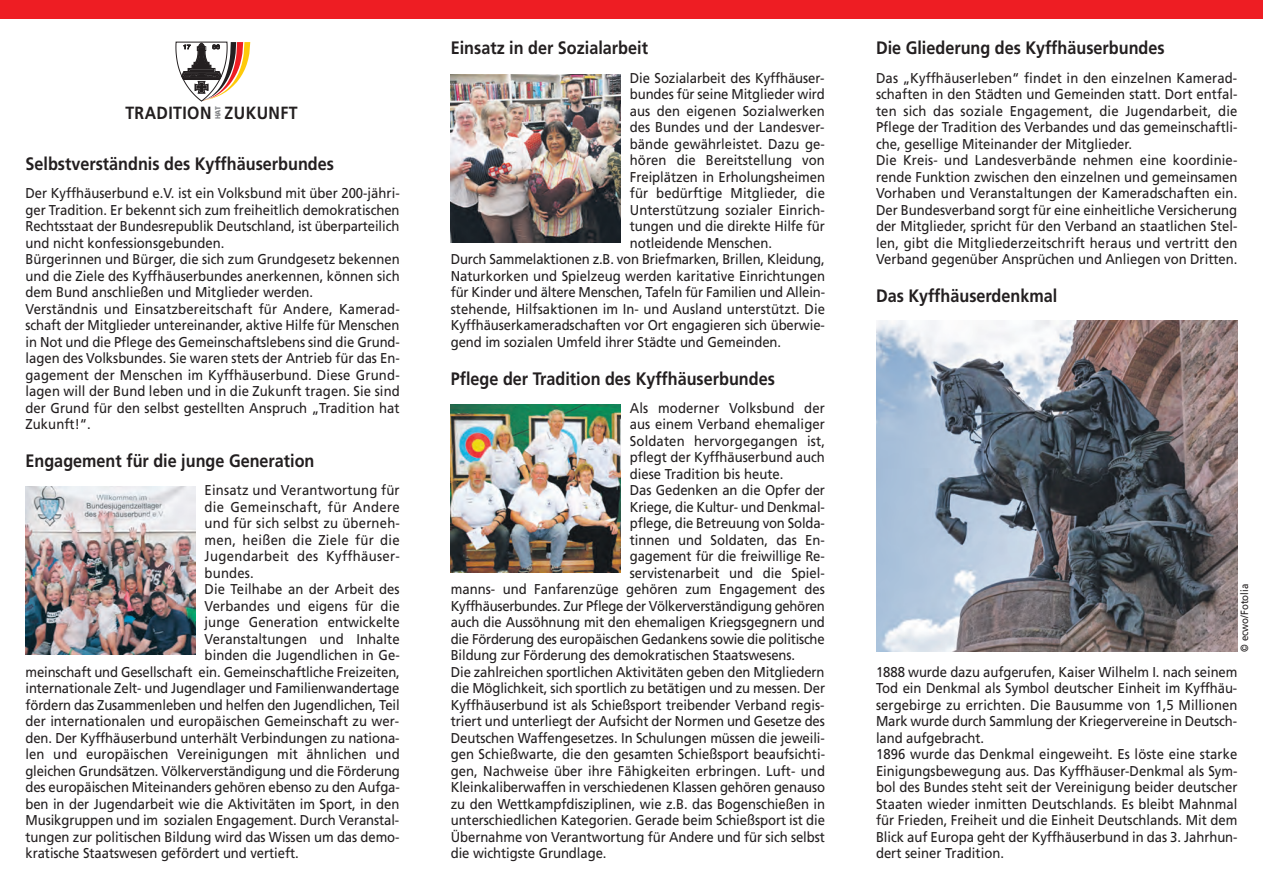
<style>
.page{position:relative;width:1263px;height:893px;background:#fff}
.page>*{position:absolute;margin:0;border:0;box-sizing:border-box;transform-origin:0 0}
.t1{font:700 18px "Frutiger LT Std";color:#231f20;scale:.9 1}
.t2{font:700 17.7px "Frutiger LT Std";letter-spacing:.025em;color:#231f20;scale:.9 1}
.t3{font:14.25px/16.5px "Frutiger LT Std";color:#231f20;scale:.92 1}
.t4{font:14.25px "Frutiger LT Std";letter-spacing:.025em;color:#231f20;scale:.92 1}
.t5{font:14.25px "Frutiger LT Std";letter-spacing:-.02em;color:#231f20;scale:.92 1}
.t6{font:10.5px "Frutiger LT Std";color:#231f20;scale:.92 1}
.t7{font:900 7.5px "Frutiger LT Std";color:#808285;scale:.9 1}
</style>
<div class="page">
<img style="left:451px;top:74px;width:170px;height:168px">
<svg style="left:176px;top:42px;width:74px;height:60px"></svg>
<img style="left:451px;top:404px;width:170px;height:169px">
<img style="left:26px;top:486px;width:170px;height:169px">
<div style="left:0;top:0;width:1263px;height:19px;background:#ee1d23"></div>
<img style="left:876px;top:320px;width:361px;height:332px">
<p class="t7" style="left:215px;top:119px;width:16px;rotate:-90deg">HAT</p>
<p class="t2" style="left:125px;top:106px;width:193px">TRADITION ZUKUNFT</p>
<p class="t1" style="left:26px;top:156px;width:344px">Selbstverständnis des Kyffhäuserbundes</p>
<p class="t3" style="left:26px;top:186px;width:408px">Der Kyffhäuserbund e.V. ist ein Volksbund mit über 200-jähri&shy;ger Tradition. Er bekennt sich zum freiheitlich demokratischen Rechtsstaat der Bundesrepublik Deutschland, ist überparteilich und nicht konfessionsgebunden.<br>Bürgerinnen und Bürger, die sich zum Grundgesetz bekennen und die Ziele des Kyffhäuserbundes anerkennen, können sich dem Bund anschließen und Mitglieder werden.<br>Verständnis und Einsatzbereitschaft für Andere, Kamerad&shy;schaft der Mitglieder untereinander, aktive Hilfe für Menschen in Not und die Pflege des Gemeinschaftslebens sind die Grund&shy;lagen des Volksbundes. Sie waren stets der Antrieb für das En&shy;gagement der Menschen im Kyffhäuserbund. Diese Grund&shy;lagen will der Bund leben und in die Zukunft tragen. Sie sind der Grund für den selbst gestellten Anspruch „Tradition hat Zukunft!“.</p>
<p class="t1" style="left:26px;top:453px;width:323px">Engagement für die junge Generation</p>
<p class="t3" style="left:205px;top:483px;width:214px">Einsatz und Verantwortung für</p>
<p class="t4" style="left:205px;top:501px;width:214px">die Gemeinschaft, für Andere</p>
<p class="t3" style="left:205px;top:516px;width:214px">und für sich selbst zu überneh-</p>
<p class="t4" style="left:205px;top:534px;width:214px">men, heißen die Ziele für die</p>
<p class="t4" style="left:205px;top:550px;width:214px">Jugendarbeit des Kyffhäuser-</p>
<p class="t3" style="left:205px;top:565px;width:55px">bundes.</p>
<p class="t3" style="left:205px;top:582px;width:214px">Die Teilhabe an der Arbeit des</p>
<p class="t3" style="left:205px;top:598px;width:214px">Verbandes und eigens für die</p>
<p class="t3" style="left:205px;top:615px;width:214px">junge Generation entwickelte</p>
<p class="t3" style="left:205px;top:631px;width:214px">Veranstaltungen und Inhalte</p>
<p class="t3" style="left:205px;top:648px;width:214px">binden die Jugendlichen in Ge-</p>
<p class="t3" style="left:26px;top:664px;width:408px">meinschaft und Gesellschaft ein. Gemeinschaftliche Freizeiten,</p>
<p class="t3" style="left:26px;top:681px;width:408px">internationale Zelt- und Jugendlager und Familienwandertage</p>
<p class="t3" style="left:25px;top:697px;width:408px">fördern das Zusammenleben und helfen den Jugendlichen, Teil</p>
<p class="t3" style="left:25px;top:714px;width:407px">der internationalen und europäischen Gemeinschaft zu wer-</p>
<p class="t3" style="left:25px;top:730px;width:408px">den. Der Kyffhäuserbund unterhält Verbindungen zu nationa-</p>
<p class="t3" style="left:25px;top:747px;width:408px">len und europäischen Vereinigungen mit ähnlichen und</p>
<p class="t3" style="left:25px;top:763px;width:408px">gleichen Grundsätzen. Völkerverständigung und die Förderung</p>
<p class="t3" style="left:25px;top:780px;width:408px">des europäischen Miteinanders gehören ebenso zu den Aufga-</p>
<p class="t3" style="left:25px;top:796px;width:408px">ben in der Jugendarbeit wie die Aktivitäten im Sport, in den</p>
<p class="t3" style="left:26px;top:813px;width:408px">Musikgruppen und im sozialen Engagement. Durch Veranstal-</p>
<p class="t3" style="left:25px;top:829px;width:408px">tungen zur politischen Bildung wird das Wissen um das demo-</p>
<p class="t3" style="left:25px;top:846px;width:298px">kratische Staatswesen gefördert und vertieft.</p>
<p class="t1" style="left:451px;top:40px;width:221px">Einsatz in der Sozialarbeit</p>
<p class="t3" style="left:630px;top:70px;width:213px">Die Sozialarbeit des Kyffhäuser-</p>
<p class="t3" style="left:630px;top:87px;width:213px">bundes für seine Mitglieder wird</p>
<p class="t3" style="left:630px;top:103px;width:214px">aus den eigenen Sozialwerken</p>
<p class="t3" style="left:630px;top:120px;width:213px">des Bundes und der Landesver-</p>
<p class="t3" style="left:630px;top:136px;width:213px">bände gewährleistet. Dazu ge-</p>
<p class="t3" style="left:630px;top:153px;width:214px">hören die Bereitstellung von</p>
<p class="t3" style="left:630px;top:169px;width:214px">Freiplätzen in Erholungsheimen</p>
<p class="t3" style="left:630px;top:186px;width:214px">für bedürftige Mitglieder, die</p>
<p class="t3" style="left:630px;top:202px;width:213px">Unterstützung sozialer Einrich-</p>
<p class="t3" style="left:630px;top:219px;width:214px">tungen und die direkte Hilfe für</p>
<p class="t3" style="left:630px;top:235px;width:156px">notleidende Menschen.</p>
<p class="t3" style="left:451px;top:252px;width:408px">Durch Sammelaktionen z.B. von Briefmarken, Brillen, Kleidung,</p>
<p class="t3" style="left:451px;top:268px;width:408px">Naturkorken und Spielzeug werden karitative Einrichtungen</p>
<p class="t3" style="left:451px;top:285px;width:408px">für Kinder und ältere Menschen, Tafeln für Familien und Allein-</p>
<p class="t3" style="left:451px;top:301px;width:408px">stehende, Hilfsaktionen im In- und Ausland unterstützt. Die</p>
<p class="t3" style="left:451px;top:318px;width:408px">Kyffhäuserkameradschaften vor Ort engagieren sich überwie-</p>
<p class="t3" style="left:451px;top:334px;width:361px">gend im sozialen Umfeld ihrer Städte und Gemeinden.</p>
<p class="t1" style="left:451px;top:371px;width:362px">Pflege der Tradition des Kyffhäuserbundes</p>
<p class="t3" style="left:630px;top:400px;width:214px">Als moderner Volksbund der</p>
<p class="t3" style="left:630px;top:417px;width:213px">aus einem Verband ehemaliger</p>
<p class="t3" style="left:630px;top:433px;width:214px">Soldaten hervorgegangen ist,</p>
<p class="t3" style="left:630px;top:450px;width:214px">pflegt der Kyffhäuserbund auch</p>
<p class="t3" style="left:630px;top:466px;width:168px">diese Tradition bis heute.</p>
<p class="t3" style="left:630px;top:483px;width:214px">Das Gedenken an die Opfer der</p>
<p class="t3" style="left:630px;top:499px;width:213px">Kriege, die Kultur- und Denkmal-</p>
<p class="t3" style="left:630px;top:516px;width:213px">pflege, die Betreuung von Solda-</p>
<p class="t3" style="left:630px;top:532px;width:214px">tinnen und Soldaten, das En-</p>
<p class="t3" style="left:630px;top:549px;width:213px">gagement für die freiwillige Re-</p>
<p class="t3" style="left:630px;top:565px;width:213px">servistenarbeit und die Spiel-</p>
<p class="t3" style="left:451px;top:582px;width:408px">manns- und Fanfarenzüge gehören zum Engagement des</p>
<p class="t5" style="left:451px;top:600px;width:408px">Kyffhäuserbundes. Zur Pflege der Völkerverständigung gehören</p>
<p class="t3" style="left:451px;top:615px;width:408px">auch die Aussöhnung mit den ehemaligen Kriegsgegnern und</p>
<p class="t3" style="left:451px;top:631px;width:408px">die Förderung des europäischen Gedankens sowie die politische</p>
<p class="t3" style="left:451px;top:648px;width:376px">Bildung zur Förderung des demokratischen Staatswesens.</p>
<p class="t3" style="left:451px;top:664px;width:408px">Die zahlreichen sportlichen Aktivitäten geben den Mitgliedern</p>
<p class="t3" style="left:451px;top:681px;width:408px">die Möglichkeit, sich sportlich zu betätigen und zu messen. Der</p>
<p class="t3" style="left:451px;top:697px;width:408px">Kyffhäuserbund ist als Schießsport treibender Verband regis-</p>
<p class="t3" style="left:451px;top:714px;width:408px">triert und unterliegt der Aufsicht der Normen und Gesetze des</p>
<p class="t3" style="left:451px;top:730px;width:408px">Deutschen Waffengesetzes. In Schulungen müssen die jeweili-</p>
<p class="t3" style="left:451px;top:747px;width:408px">gen Schießwarte, die den gesamten Schießsport beaufsichti-</p>
<p class="t3" style="left:451px;top:763px;width:408px">gen, Nachweise über ihre Fähigkeiten erbringen. Luft- und</p>
<p class="t3" style="left:451px;top:780px;width:408px">Kleinkaliberwaffen in verschiedenen Klassen gehören genauso</p>
<p class="t3" style="left:451px;top:796px;width:408px">zu den Wettkampfdisziplinen, wie z.B. das Bogenschießen in</p>
<p class="t3" style="left:451px;top:813px;width:408px">unterschiedlichen Kategorien. Gerade beim Schießsport ist die</p>
<p class="t3" style="left:451px;top:829px;width:408px">Übernahme von Verantwortung für Andere und für sich selbst</p>
<p class="t3" style="left:451px;top:846px;width:171px">die wichtigste Grundlage.</p>
<p class="t1" style="left:876px;top:40px;width:322px">Die Gliederung des Kyffhäuserbundes</p>
<p class="t3" style="left:876px;top:70px;width:394px">Das „Kyffhäuserleben“ findet in den einzelnen Kamerad&shy;schaften in den Städten und Gemeinden statt. Dort entfal&shy;ten sich das soziale Engagement, die Jugendarbeit, die Pflege der Tradition des Verbandes und das gemeinschaftli&shy;che, gesellige Miteinander der Mitglieder.<br>Die Kreis- und Landesverbände nehmen eine koordinie&shy;rende Funktion zwischen den einzelnen und gemeinsamen Vorhaben und Veranstaltungen der Kameradschaften ein.<br>Der Bundesverband sorgt für eine einheitliche Versicherung der Mitglieder, spricht für den Verband an staatlichen Stel&shy;len, gibt die Mitgliederzeitschrift heraus und vertritt den Verband gegenüber Ansprüchen und Anliegen von Dritten.</p>
<p class="t1" style="left:876px;top:289px;width:203px">Das Kyffhäuserdenkmal</p>
<p class="t6" style="left:1240px;top:652px;width:75px;rotate:-90deg">© ecwo/Fotolia</p>
<p class="t3" style="left:876px;top:664px;width:395px">1888 wurde dazu aufgerufen, Kaiser Wilhelm I. nach seinem Tod ein Denkmal als Symbol deutscher Einheit im Kyffhäu&shy;sergebirge zu errichten. Die Bausumme von 1,5 Millionen Mark wurde durch Sammlung der Krieger vereine in Deutsch&shy;land aufgebracht.<br>1896 wurde das Denkmal eingeweiht. Es löste eine starke Einigungs bewegung aus. Das Kyffhäuser-Denkmal als Sym&shy;bol des Bundes steht seit der Vereinigung beider deutscher Staaten wieder inmitten Deutschlands. Es bleibt Mahnmal für Frieden, Freiheit und die Einheit Deutschlands. Mit dem Blick auf Europa geht der Kyffhäuserbund in das 3. Jahrhun&shy;dert seiner Tradition.</p>
</div>
